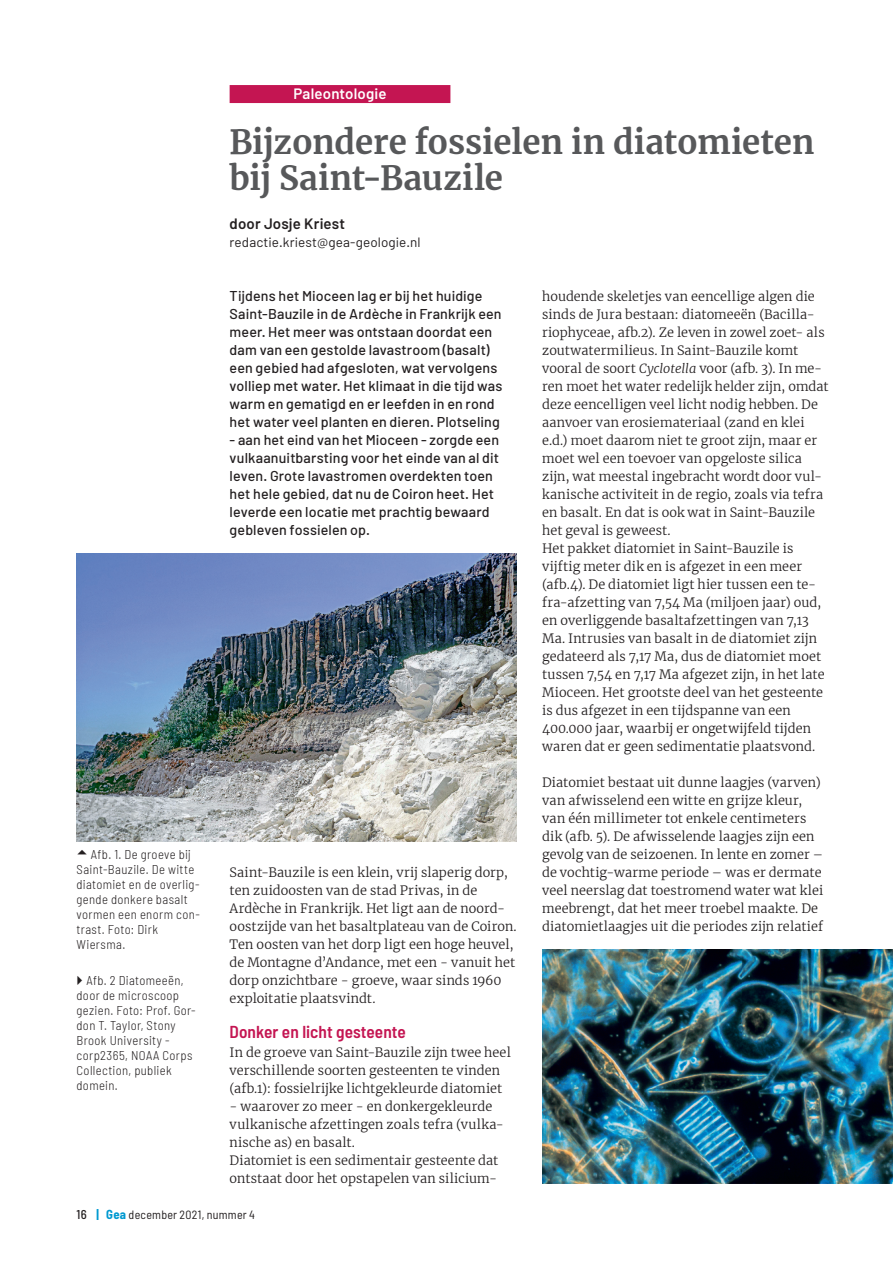
<style>
.page{position:relative;width:893px;height:1263px;background:#fff}
.page>*{position:absolute;margin:0;border:0;box-sizing:border-box;transform-origin:0 0}
.t1{font:700 33px/36px "Merriweather";letter-spacing:-.005em;color:#57585a}
.t2{font:600 semi-condensed 17.25px "Barlow";letter-spacing:.005em;color:#c41552}
.t3{font:600 15px "Barlow";letter-spacing:.01em;color:#231f20}
.t4{font:600 15px "Barlow";letter-spacing:.01em;color:#fff}
.t5{font:500 14.25px/18px "Barlow";letter-spacing:.01em;color:#231f20}
.t6{font:13.5px "Barlow";letter-spacing:.01em;color:#231f20}
.t7{font:300 12.75px/18px "Merriweather";letter-spacing:.01em;color:#231f20}
.t8{font:300 semi-condensed 12.75px/15px "Barlow";letter-spacing:.025em;color:#231f20}
.t9{font:semi-condensed 12px "Barlow";letter-spacing:.02em;color:#231f20}
.s1{font-style:italic}
.s2{font-weight:500;font-size:12.75px}
.s3{font-weight:700;font-size:12.75px;color:#0099d1}
</style>
<div class="page">
<div style="left:230px;top:85px;width:220px;height:18px;background:#c41552"></div>
<img style="left:542px;top:949px;width:351px;height:234px">
<img style="left:77px;top:553px;width:440px;height:288px">
<p class="t8" style="left:77px;top:846px;width:125px;text-indent:14px">Afb. 1. De groeve bij<br>Saint-Bauzile. De witte diatomiet en de overlig&shy;gende donkere basalt vormen een enorm con&shy;trast. Foto: Dirk<br>Wiersma.</p>
<p class="t8" style="left:77px;top:972px;width:121px;text-indent:10px">Afb. 2 Diatomeeën, door de microscoop gezien. Foto: Prof. Gor&shy;don T. Taylor, Stony<br>Brook University - corp2365, NOAA Corps<br>Collection, publiek domein.</p>
<p class="t4" style="left:293px;top:84px;width:95px">Paleontologie</p>
<h1 class="t1" style="left:230px;top:123px;width:586px">Bijzondere fossielen in diatomieten bij Saint-Bauzile</h1>
<p class="t3" style="left:230px;top:214px;width:117px">door Josje Kriest</p>
<p class="t6" style="left:230px;top:234px;width:193px">redactie.kriest@gea-geologie.nl</p>
<p class="t5" style="left:230px;top:287px;width:274px">Tijdens het Mioceen lag er bij het huidige Saint-Bauzile in de Ardèche in Frankrijk een meer. Het meer was ontstaan doordat een dam van een gestolde lavastroom (basalt) een gebied had afgesloten, wat vervolgens volliep met water. Het klimaat in die tijd was warm en gematigd en er leefden in en rond het water veel planten en dieren. Plotseling</p>
<p class="t5" style="left:230px;top:431px;width:271px">- aan het eind van het Mioceen - zorgde een vulkaanuitbarsting voor het einde van al dit leven. Grote lavastromen overdekten toen het hele gebied, dat nu de Coiron heet. Het leverde een locatie met prachtig bewaard gebleven fossielen op.</p>
<p class="t7" style="left:230px;top:863px;width:289px">Saint-Bauzile is een klein, vrij slaperig dorp, ten zuidoosten van de stad Privas, in de Ardèche in Frankrijk. Het ligt aan de noord&shy;oostzijde van het basaltplateau van de Coiron.<br>Ten oosten van het dorp ligt een hoge heuvel, de Montagne d’Andance, met een - vanuit het dorp onzichtbare - groeve, waar sinds 1960 exploitatie plaatsvindt.</p>
<h2 class="t2" style="left:230px;top:1019px;width:178px">Donker en licht gesteente</h2>
<p class="t7" style="left:230px;top:1043px;width:283px">In de groeve van Saint-Bauzile zijn twee heel verschillende soorten gesteenten te vinden (afb.1): fossielrijke lichtgekleurde diatomiet</p>
<p class="t7" style="left:230px;top:1097px;width:276px">- waarover zo meer - en donkergekleurde vulkanische afzettingen zoals tefra (vulka&shy;nische as) en basalt.<br>Diatomiet is een sedimentair gesteente dat ontstaat door het opstapelen van silicium-</p>
<p class="t7" style="left:542px;top:287px;width:288px">houdende skeletjes van eencellige algen die sinds de Jura bestaan: diatomeeën (Bacilla&shy;riophyceae, afb.2). Ze leven in zowel zoet- als zoutwatermilieus. In Saint-Bauzile komt vooral de soort <span class="s1">Cyclotella</span> voor (afb. 3). In me&shy;ren moet het water redelijk helder zijn, omdat deze eencelligen veel licht nodig hebben. De aanvoer van erosiemateriaal (zand en klei e.d.) moet daarom niet te groot zijn, maar er moet wel een toevoer van opgeloste silica zijn, wat meestal ingebracht wordt door vul&shy;kanische activiteit in de regio, zoals via tefra en basalt. En dat is ook wat in Saint-Bauzile het geval is geweest.<br>Het pakket diatomiet in Saint-Bauzile is vijftig meter dik en is afgezet in een meer (afb.4). De diatomiet ligt hier tussen een te&shy;fra-afzetting van 7,54 Ma (miljoen jaar) oud, en overliggende basaltafzettingen van 7,13<br>Ma. Intrusies van basalt in de diatomiet zijn gedateerd als 7,17 Ma, dus de diatomiet moet tussen 7,54 en 7,17 Ma afgezet zijn, in het late Mioceen. Het grootste deel van het gesteente is dus afgezet in een tijdspanne van een 400.000 jaar, waarbij er ongetwijfeld tijden waren dat er geen sedimentatie plaatsvond.</p>
<p class="t7" style="left:542px;top:773px;width:283px">Diatomiet bestaat uit dunne laagjes (varven) van afwisselend een witte en grijze kleur, van één millimeter tot enkele centimeters dik (afb. 5). De afwisselende laagjes zijn een gevolg van de seizoenen. In lente en zomer – de vochtig-warme periode – was er dermate veel neerslag dat toestromend water wat klei meebrengt, dat het meer troebel maakte. De diatomietlaagjes uit die periodes zijn relatief</p>
<p class="t9" style="left:77px;top:1206px;width:180px"><span class="s2">16</span> <span class="s3">| Gea</span> december 2021, nummer 4</p>
</div>
